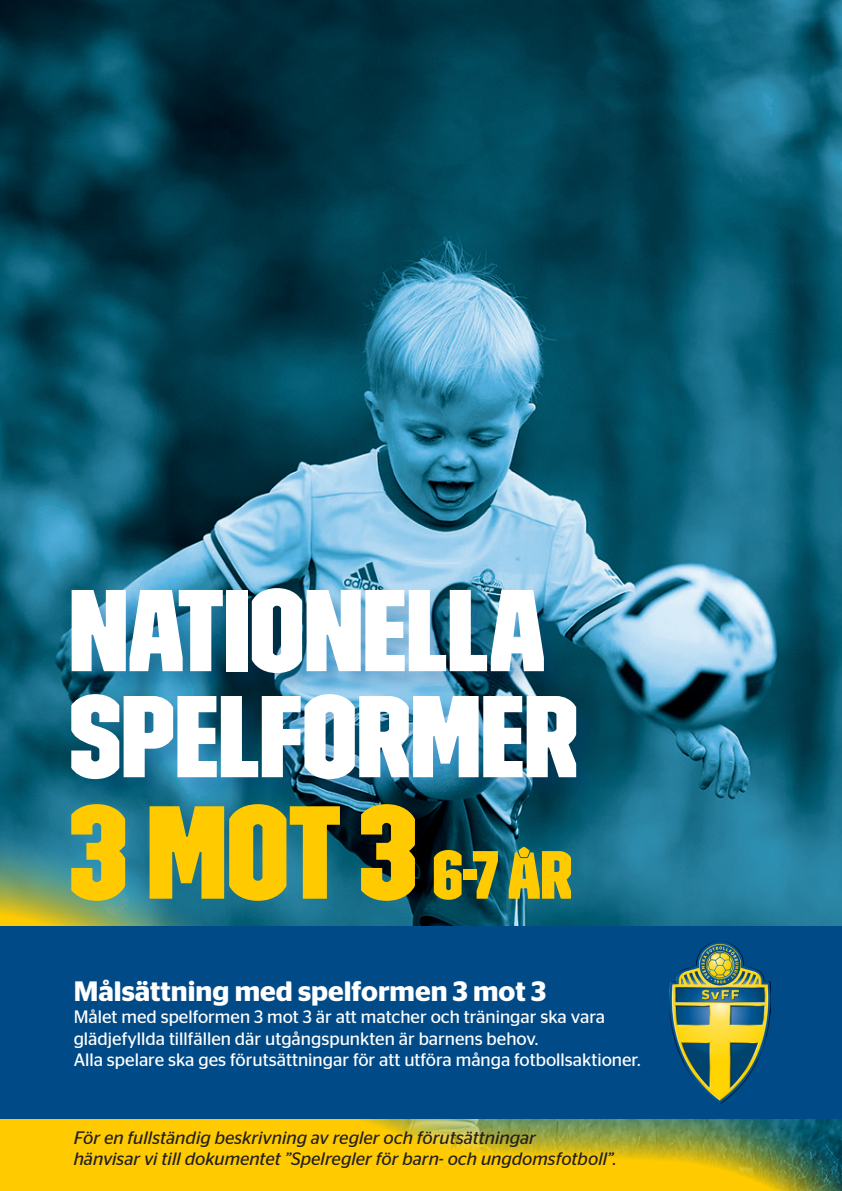
<style>
.page{position:relative;width:842px;height:1191px;background:#fff}
.page>*{position:absolute;margin:0;border:0;box-sizing:border-box;transform-origin:0 0}
.t1{font:condensed 132px "Sv FF Trim";color:#ffcb00}
.t2{font:condensed 116px/106px "Sv FF Trim";color:#fff}
.t3{font:600 28px "Stag Sans";color:#fff}
.t4{font:18px/21.6px "Stag Sans";color:#fff}
.t5{font:italic 18px/21.6px "Stag Sans";color:#231f20}
.s1{font-size:68px}
</style>
<div class="page">
<img style="left:0;top:0;width:842px;height:826px">
<div style="left:73px;top:589px;width:526px;height:212px;background:#004a87;opacity:.25"></div>
<svg style="left:0;top:826px;width:842px;height:365px;background:#6e8e54"></svg>
<div style="left:0;top:926px;width:842px;height:193px;background:#004a87"></div>
<img style="left:669px;top:942px;width:101px;height:161px">
<p class="t2" style="left:69px;top:579px;width:510px">NATIONELLA<br>SPELFORMER</p>
<p class="t1" style="left:69px;top:798px;width:504px">3 MOT 3 <span class="s1">6-7 ÅR</span></p>
<p class="t3" style="left:74px;top:975px;width:474px">Målsättning med spelformen 3 mot 3</p>
<p class="t4" style="left:74px;top:1005px;width:568px">Målet med spelformen 3 mot 3 är att matcher och träningar ska vara glädjefyllda tillfällen där utgångspunkten är barnens behov.<br>Alla spelare ska ges förutsättningar för att utföra många fotbollsaktioner.</p>
<p class="t5" style="left:74px;top:1126px;width:544px">För en fullständig beskrivning av regler och förutsättningar<br>hänvisar vi till dokumentet ”Spelregler för barn- och ungdomsfotboll”.</p>
</div>
